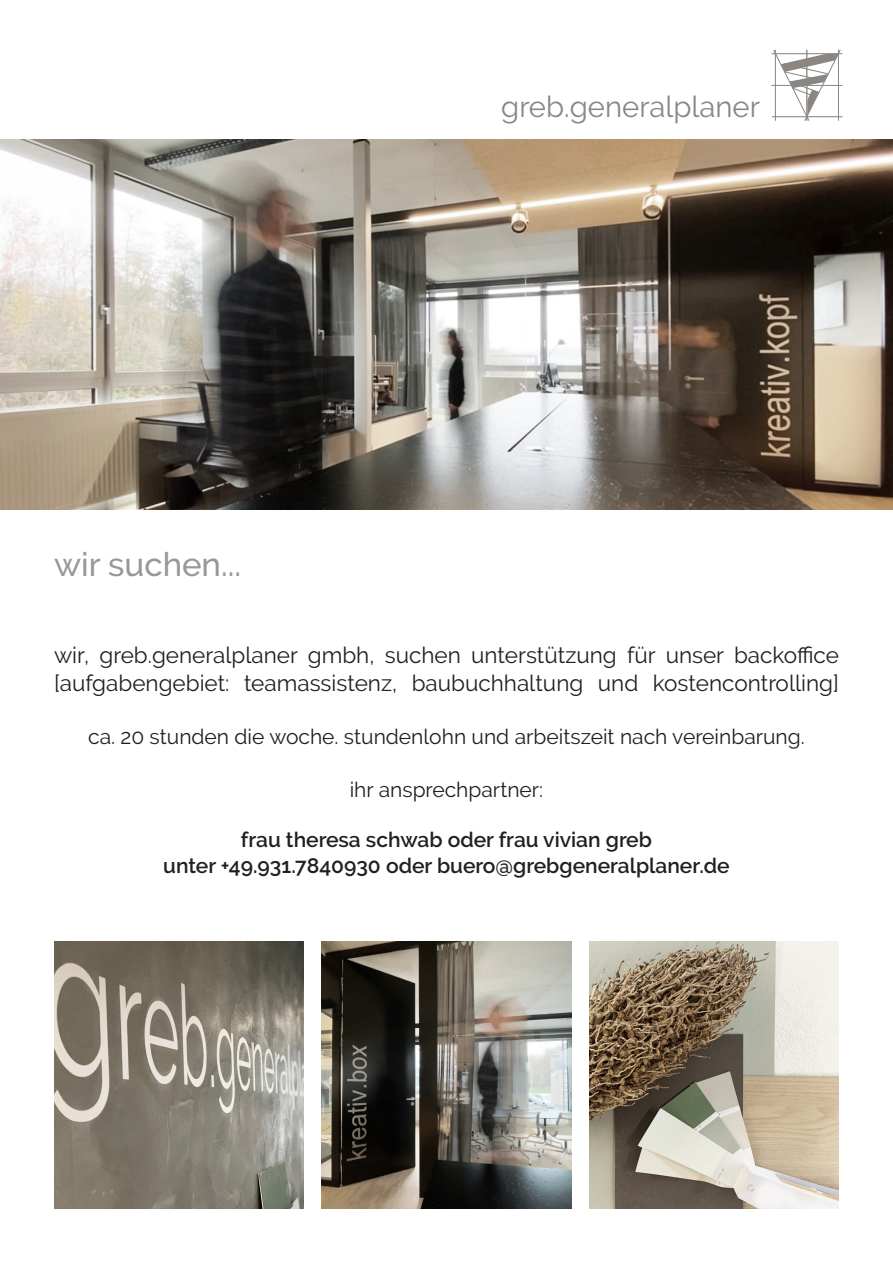
<style>
.page{position:relative;width:893px;height:1263px;background:#fff}
.page>*{position:absolute;margin:0;border:0;box-sizing:border-box;transform-origin:0 0}
.t1{font:500 33px "Raleway";color:#999797}
.t2{font:29.25px "Raleway";color:#8b8681}
.t3{font:22.5px "Raleway";color:#231f20}
.t4{font:600 21px "Raleway";color:#231f20}
.t5{font:21px "Raleway";color:#231f20}
</style>
<div class="page">
<img style="left:0;top:139px;width:893px;height:370px">
<img style="left:54px;top:942px;width:250px;height:267px">
<img style="left:322px;top:942px;width:249px;height:267px">
<img style="left:589px;top:942px;width:250px;height:267px">
<hr style="left:771px;top:53px;width:71px;height:1px;background:#8b8681">
<hr style="left:771px;top:85px;width:71px;height:1px;background:#8b8681">
<hr style="left:772px;top:116px;width:70px;height:1px;background:#8b8681">
<svg style="left:773px;top:49px;width:68px;height:72px"></svg>
<p class="t1" style="left:54px;top:546px;width:189px">wir suchen...</p>
<p class="t2" style="left:501px;top:89px;width:260px">greb.generalplaner</p>
<p class="t3" style="left:54px;top:642px;width:786px">wir, greb.generalplaner gmbh, suchen unterstützung für unser backoffice</p>
<p class="t3" style="left:54px;top:670px;width:786px">[aufgabengebiet: teamassistenz, baubuchhaltung und kostencontrolling]</p>
<p class="t5" style="left:88px;top:724px;width:718px">ca. 20 stunden die woche. stundenlohn und arbeitszeit nach vereinbarung.</p>
<p class="t5" style="left:350px;top:777px;width:195px">ihr ansprechpartner:</p>
<p class="t4" style="left:241px;top:828px;width:412px">frau theresa schwab oder frau vivian greb</p>
<p class="t4" style="left:163px;top:853px;width:568px">unter +49.931.7840930 oder buero@grebgeneralplaner.de</p>
</div>
